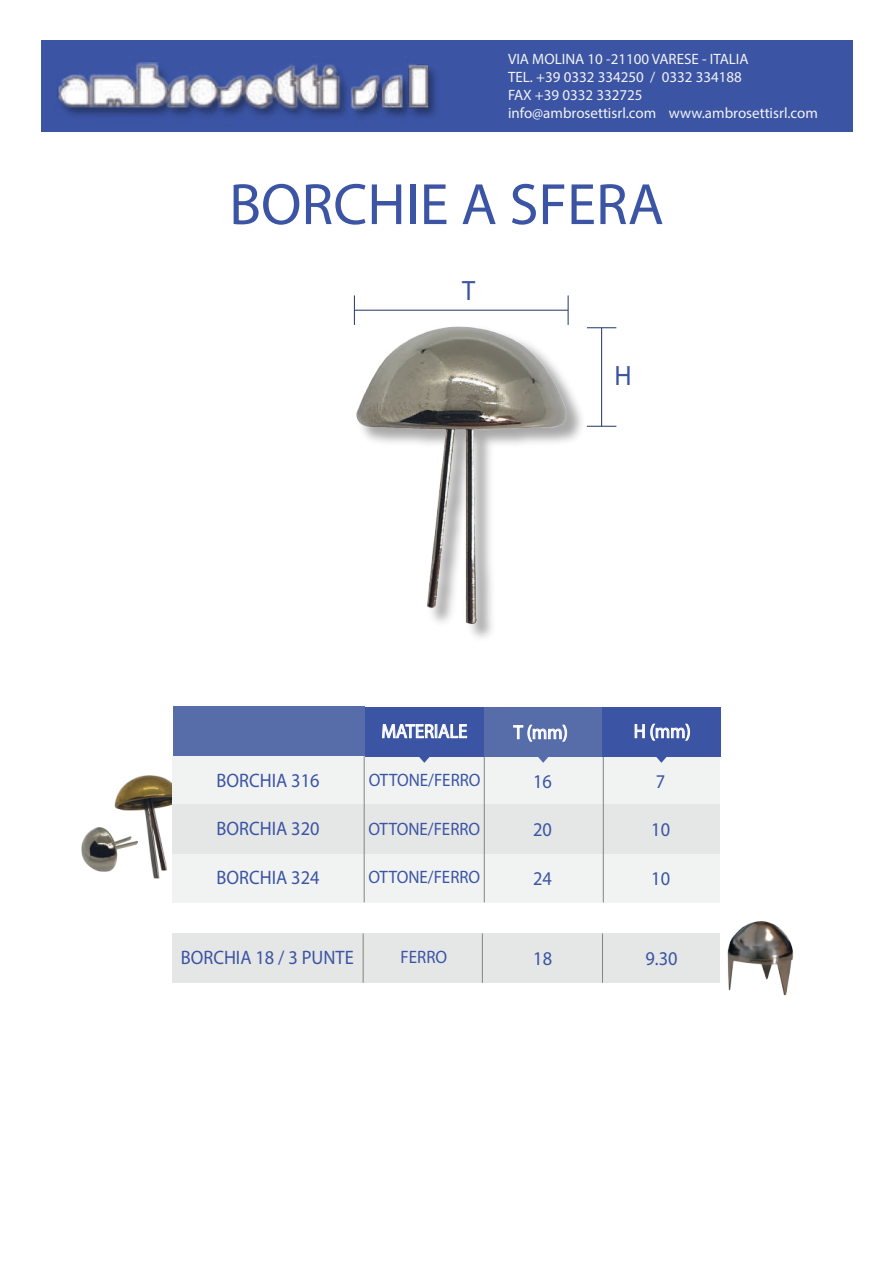
<style>
.page{position:relative;width:893px;height:1263px;background:#fff}
.page>*{position:absolute;margin:0;border:0;box-sizing:border-box;transform-origin:0 0}
.t1{font:58.8px "Myriad Pro";color:#3b54a4}
.t2{font:28.05px "Myriad Pro";color:#3b54a4;scale:.94 1}
.t3{font:19.5px "Myriad Pro";color:#3b54a4;scale:.94 1}
.t4{font:19.5px "Myriad Pro";color:#fff;scale:.94 1}
.t5{font:18px "Myriad Pro";color:#3b54a4;scale:.94 1}
.t6{font:15px/18px "Myriad Pro";color:#f2f3f4}
</style>
<div class="page">
<img style="left:81px;top:775px;width:91px;height:104px">
<div style="left:41px;top:40px;width:811px;height:91px;background:#3b54a4"></div>
<img style="left:57px;top:62px;width:379px;height:55px">
<img style="left:353px;top:297px;width:248px;height:341px">
<div style="left:172px;top:756px;width:548px;height:49px;background:#f1f3f3"></div>
<div style="left:172px;top:853px;width:548px;height:49px;background:#f1f3f3"></div>
<div style="left:172px;top:805px;width:548px;height:49px;background:#e5e6e6"></div>
<hr style="left:364px;top:756px;width:1px;height:146px;background:#828383">
<hr style="left:484px;top:756px;width:1px;height:146px;background:#828383">
<hr style="left:603px;top:756px;width:1px;height:146px;background:#828383">
<div style="left:365px;top:707px;width:119px;height:49px;background:#3b54a4"></div>
<svg style="left:412px;top:756px;width:25px;height:7px"></svg>
<div style="left:484px;top:707px;width:119px;height:49px;background:#576daa"></div>
<svg style="left:531px;top:756px;width:24px;height:7px"></svg>
<div style="left:603px;top:707px;width:118px;height:49px;background:#3b54a4"></div>
<svg style="left:649px;top:756px;width:24px;height:7px"></svg>
<svg style="left:382px;top:724px;width:85px;height:15px"></svg>
<svg style="left:513px;top:724px;width:54px;height:18px"></svg>
<svg style="left:634px;top:723px;width:56px;height:18px"></svg>
<div style="left:174px;top:707px;width:191px;height:49px;background:#576daa"></div>
<svg style="left:587px;top:426px;width:29px;height:1px"></svg>
<hr style="left:601px;top:328px;width:1px;height:98px;background:#213568">
<svg style="left:587px;top:327px;width:29px;height:1px"></svg>
<hr style="left:354px;top:295px;width:1px;height:30px;background:#213568">
<hr style="left:354px;top:310px;width:214px;height:1px;background:#213568">
<hr style="left:568px;top:295px;width:1px;height:30px;background:#213568">
<div style="left:172px;top:933px;width:548px;height:50px;background:#e5e6e6"></div>
<hr style="left:363px;top:933px;width:1px;height:50px;background:#828383">
<hr style="left:482px;top:933px;width:1px;height:50px;background:#828383">
<hr style="left:602px;top:933px;width:1px;height:50px;background:#828383">
<img style="left:727px;top:921px;width:66px;height:75px">
<p class="t6" style="left:508px;top:50px;width:311px">VIA MOLINA 10 -21100 VARESE - ITALIA<br>TEL. +39 0332 334250 / 0332 334188<br>FAX +39 0332 332725<br>info@ambrosettisrl.com www.ambrosettisrl.com</p>
<h1 class="t1" style="left:229px;top:168px;width:436px">BORCHIE A SFERA</h1>
<h2 class="t2" style="left:462px;top:273px;width:15px">T</h2>
<h2 class="t2" style="left:615px;top:358px;width:20px">H</h2>
<h3 class="t3" style="left:217px;top:768px;width:111px">BORCHIA 316</h3>
<h3 class="t3" style="left:217px;top:817px;width:111px">BORCHIA 320</h3>
<h3 class="t4" style="left:381px;top:719px;width:93px">MATERIALE</h3>
<h3 class="t4" style="left:514px;top:720px;width:59px">T (mm)</h3>
<h3 class="t4" style="left:634px;top:719px;width:62px">H (mm)</h3>
<h3 class="t3" style="left:533px;top:769px;width:22px">16</h3>
<h3 class="t3" style="left:533px;top:817px;width:22px">20</h3>
<p class="t5" style="left:369px;top:769px;width:121px">OTTONE/FERRO</p>
<h3 class="t3" style="left:656px;top:769px;width:12px">7</h3>
<h3 class="t3" style="left:651px;top:817px;width:22px">10</h3>
<p class="t5" style="left:368px;top:817px;width:121px">OTTONE/FERRO</p>
<h3 class="t3" style="left:217px;top:865px;width:111px">BORCHIA 324</h3>
<p class="t5" style="left:368px;top:866px;width:121px">OTTONE/FERRO</p>
<h3 class="t3" style="left:533px;top:866px;width:22px">24</h3>
<h3 class="t3" style="left:651px;top:866px;width:22px">10</h3>
<h3 class="t3" style="left:181px;top:945px;width:186px">BORCHIA 18 / 3 PUNTE</h3>
<p class="t5" style="left:401px;top:946px;width:51px">FERRO</p>
<h3 class="t3" style="left:533px;top:946px;width:22px">18</h3>
<h3 class="t3" style="left:645px;top:946px;width:36px">9.30</h3>
</div>
